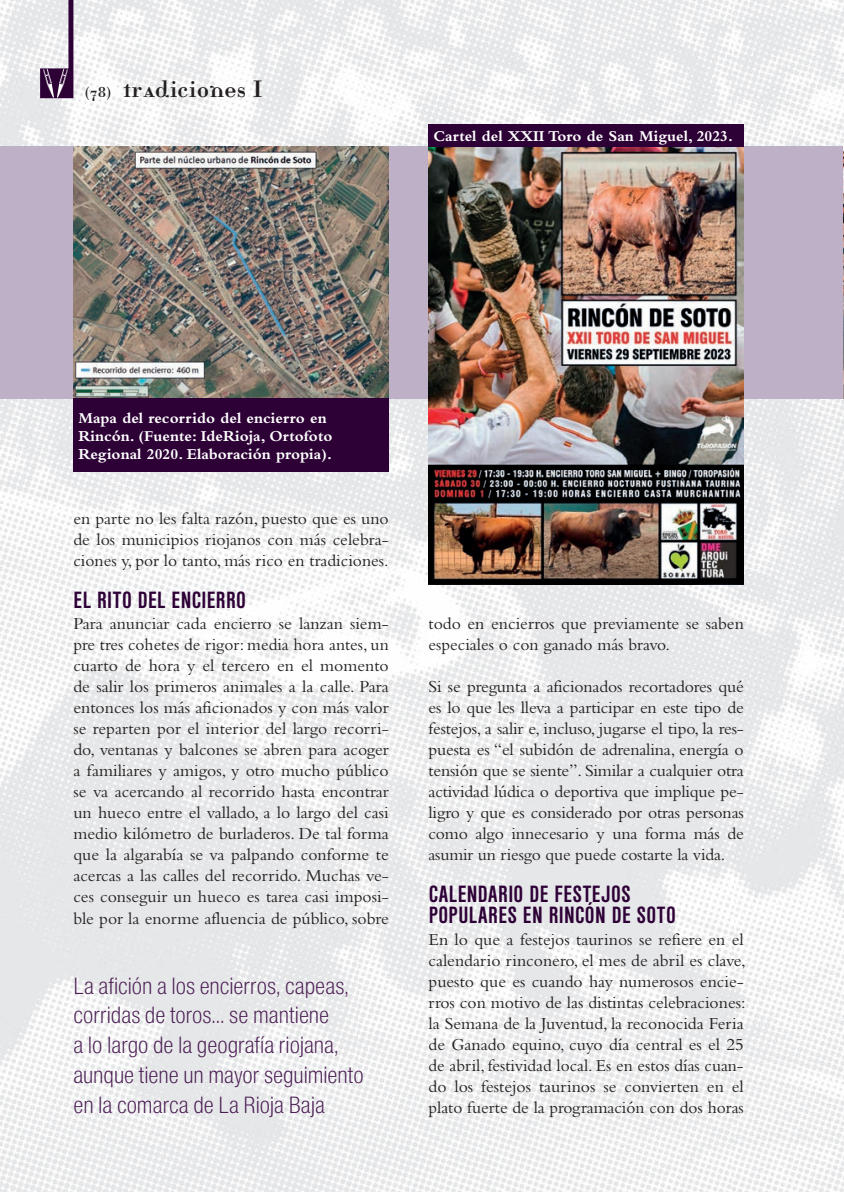
<style>
.page{position:relative;width:844px;height:1192px;background:#fff}
.page>*{position:absolute;margin:0;border:0;box-sizing:border-box;transform-origin:0 0}
.t1{font:24.5px/29.8px "Nimbus Sans DOT Ligh Cond";letter-spacing:-.005em;color:#4a1d53}
.t2{font:700 condensed 24.5px/21px "Nimbus Sans DOT";letter-spacing:.015em;color:#2d0036}
.t3{font:24.5px "Katrina";color:#231f20}
.t4{font:17.5px/21px "Bembo";color:#231f20;text-align:justify}
.t5{font:700 15.75px/17.5px "Bembo";color:#fff}
.s1{font-size:15.75px}
</style>
<div class="page">
<img style="left:0;top:0;width:843px;height:1191px">
<div style="left:0;top:146px;width:843px;height:252px;background:#beb0c7"></div>
<svg style="left:40px;top:0;width:33px;height:98px"></svg>
<img style="left:73px;top:146px;width:315px;height:252px">
<img style="left:428px;top:146px;width:315px;height:438px">
<div style="left:73px;top:398px;width:315px;height:73px;background:#2d0036"></div>
<div style="left:428px;top:124px;width:315px;height:22px;background:#2d0036"></div>
<h1 class="t3" style="left:85px;top:76px;width:179px"><span class="s1">(78)</span> tradiciones I</h1>
<p class="t5" style="left:433px;top:127px;width:301px">Cartel del XXII Toro de San Miguel, 2023.</p>
<p class="t5" style="left:78px;top:409px;width:255px">Mapa del recorrido del encierro en<br>Rincón. (Fuente: IdeRioja, Ortofoto<br>Regional 2020. Elaboración propia).</p>
<p class="t4" style="left:73px;top:508px;width:317px">en parte no les falta razón, puesto que es uno de los municipios riojanos con más celebra&shy;ciones y, por lo tanto, más rico en tradiciones.</p>
<h1 class="t2" style="left:74px;top:590px;width:174px">EL RITO DEL ENCIERRO</h1>
<p class="t4" style="left:73px;top:613px;width:317px">Para anunciar cada encierro se lanzan siem&shy;pre tres cohetes de rigor: media hora antes, un cuarto de hora y el tercero en el momento de salir los primeros animales a la calle. Para entonces los más aficionados y con más valor se reparten por el interior del largo recorri&shy;do, ventanas y balcones se abren para acoger a familiares y amigos, y otro mucho público se va acercando al recorrido hasta encontrar un hueco entre el vallado, a lo largo del casi medio kilómetro de burladeros. De tal forma que la algarabía se va palpando conforme te acercas a las calles del recorrido. Muchas ve&shy;ces conseguir un hueco es tarea casi imposi&shy;ble por la enorme afluencia de público, sobre</p>
<p class="t4" style="left:428px;top:613px;width:317px">todo en encierros que previamente se saben especiales o con ganado más bravo.</p>
<p class="t4" style="left:428px;top:676px;width:317px">Si se pregunta a aficionados recortadores qué es lo que les lleva a participar en este tipo de festejos, a salir e, incluso, jugarse el tipo, la res&shy;puesta es “el subidón de adrenalina, energía o tensión que se siente”. Similar a cualquier otra actividad lúdica o deportiva que implique pe&shy;ligro y que es considerado por otras personas como algo innecesario y una forma más de asumir un riesgo que puede costarte la vida.</p>
<h1 class="t2" style="left:428px;top:884px;width:249px">CALENDARIO DE FESTEJOS<br>POPULARES EN RINCÓN DE SOTO</h1>
<p class="t4" style="left:428px;top:928px;width:318px">En lo que a festejos taurinos se refiere en el calendario rinconero, el mes de abril es clave, puesto que es cuando hay numerosos encie&shy;rros con motivo de las distintas celebraciones: la Semana de la Juventud, la reconocida Feria de Ganado equino, cuyo día central es el 25 de abril, festividad local. Es en estos días cuan&shy;do los festejos taurinos se convierten en el plato fuerte de la programación con dos horas</p>
<h1 class="t1" style="left:73px;top:970px;width:291px">La afición a los encierros, capeas, corridas de toros… se mantiene<br>a lo largo de la geografía riojana, aunque tiene un mayor seguimiento en la comarca de La Rioja Baja</h1>
</div>
